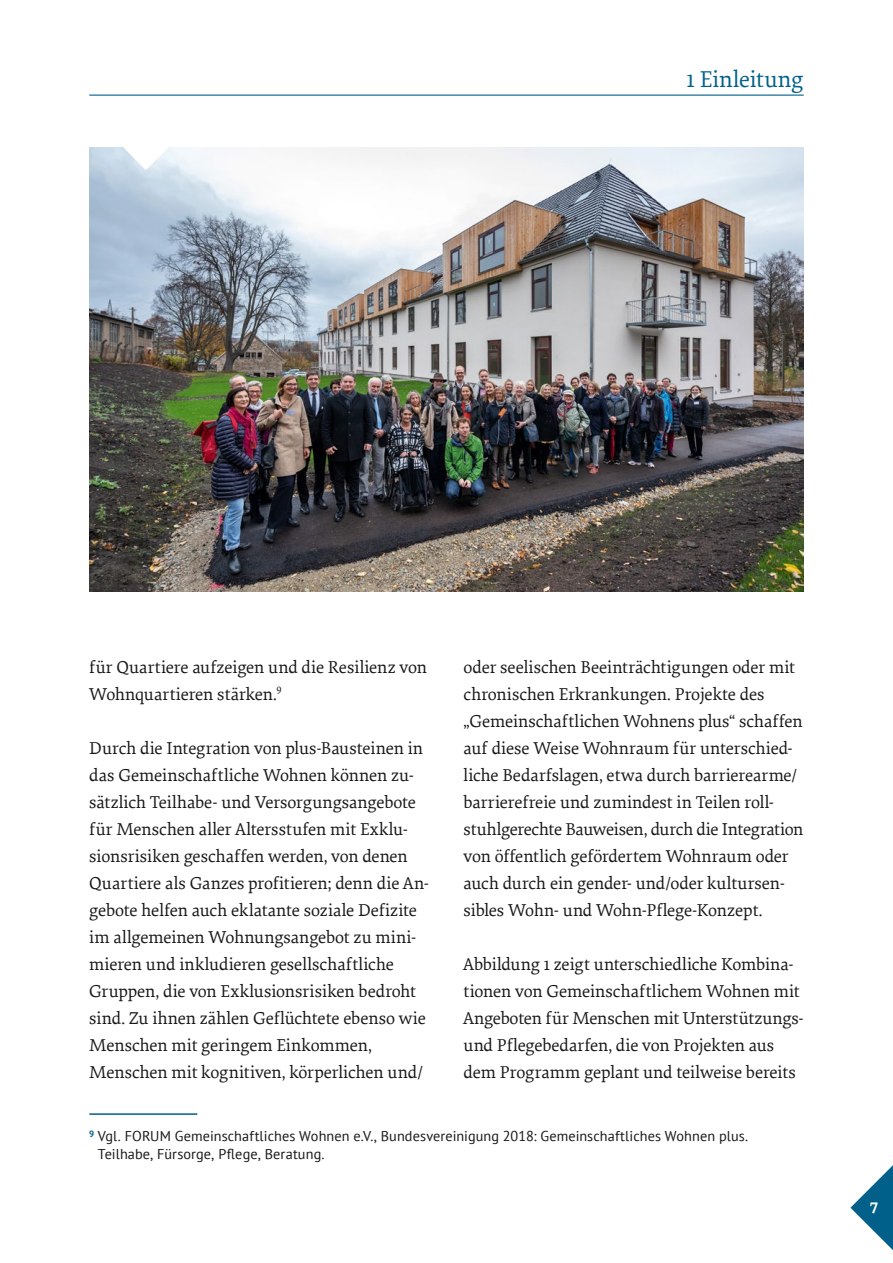
<style>
.page{position:relative;width:893px;height:1263px;background:#fff}
.page>*{position:absolute;margin:0;border:0;box-sizing:border-box;transform-origin:0 0}
.t1{font:24px "Elena Basic";letter-spacing:-.005em;color:#006089}
.Standard_P{font:18px/27px "Elena Basic";letter-spacing:-.005em;color:#181716}
.t2{font:700 16.5px "Elena Basic";color:#fff}
.Fusßnote{font:14.25px/18px "PT Sans";letter-spacing:.005em;color:#181716}
</style>
<div class="page">
<hr style="left:89px;top:95px;width:715px;height:1px;background:#006089">
<hr style="left:89px;top:1113px;width:108px;height:2px;background:#006089">
<img style="left:89px;top:148px;width:715px;height:444px">
<svg style="left:123px;top:147px;width:45px;height:23px"></svg>
<svg style="left:850px;top:1165px;width:43px;height:85px"></svg>
<h1 class="t1" style="left:687px;top:63px;width:119px">1 Einleitung</h1>
<p class="Standard_P" style="left:89px;top:652px;width:339px">für Quartiere aufzeigen und die Resilienz von<br>Wohnquartieren stärken.<sup>9</sup></p>
<p class="Standard_P" style="left:89px;top:733px;width:341px">Durch die Integration von plus-Bausteinen in das Gemeinschaftliche Wohnen können zu&shy;sätzlich Teilhabe- und Versorgungsangebote für Menschen aller Altersstufen mit Exklu&shy;sionsrisiken geschaffen werden, von denen Quartiere als Ganzes profitieren; denn die An&shy;gebote helfen auch eklatante soziale Defizite im allgemeinen Wohnungsangebot zu mini&shy;mieren und inkludieren gesellschaftliche Gruppen, die von Exklusionsrisiken bedroht sind. Zu ihnen zählen Geflüchtete ebenso wie Menschen mit geringem Einkommen, Menschen mit kognitiven, körperlichen und/</p>
<p class="Standard_P" style="left:463px;top:652px;width:341px">oder seelischen Beeinträchtigungen oder mit chronischen Erkrankungen. Projekte des „Gemeinschaftlichen Wohnens plus“ schaffen auf diese Weise Wohnraum für unterschied&shy;liche Bedarfslagen, etwa durch barrierearme/ barrierefreie und zumindest in Teilen roll&shy;stuhlgerechte Bauweisen, durch die Integration von öffentlich gefördertem Wohnraum oder auch durch ein gender- und/oder kultursen&shy;sibles Wohn- und Wohn-Pflege-Konzept.</p>
<p class="Standard_P" style="left:463px;top:949px;width:342px">Abbildung 1 zeigt unterschiedliche Kombina&shy;tionen von Gemeinschaftlichem Wohnen mit Angeboten für Menschen mit Unterstützungs&shy;und Pflegebedarfen, die von Projekten aus dem Programm geplant und teilweise bereits</p>
<p class="Fusßnote" style="left:98px;top:1126px;width:652px;text-indent:-9px"><sup>9</sup> Vgl. FORUM Gemeinschaftliches Wohnen e.V., Bundesvereinigung 2018: Gemeinschaftliches Wohnen plus.<br>Teilhabe, Fürsorge, Pflege, Beratung.</p>
<p class="t2" style="left:870px;top:1193px;width:10px">7</p>
</div>
